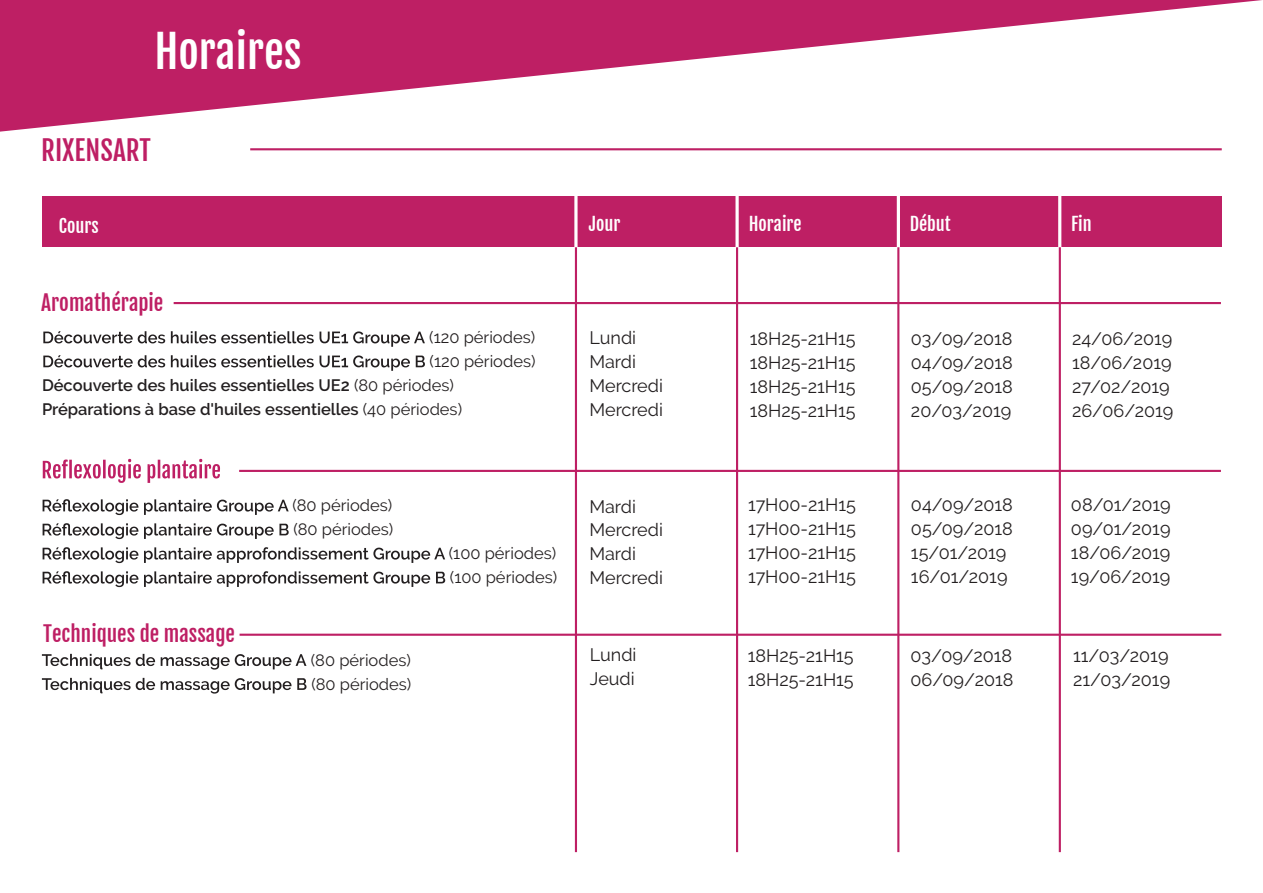
<style>
.page{position:relative;width:1263px;height:893px;background:#fff}
.page>*{position:absolute;margin:0;border:0;box-sizing:border-box;transform-origin:0 0}
.t1{font:44.1px "Fjalla One";color:#fff}
.t2{font:27px "Fjalla One";color:#be1f64}
.t3{font:21px "Fjalla One";color:#be1f64}
.t4{font:18px/24px "Raleway";color:#231f20}
.t5{font:18px "Fjalla One";color:#fff}
.t6{font:16.5px/24px "Raleway";color:#231f20}
.t7{font:600 16.5px "Raleway";color:#231f20}
.s1{font-weight:400}
</style>
<div class="page">
<div style="left:42px;top:197px;width:539px;height:50px;background:#be1f64"></div>
<hr style="left:575px;top:247px;width:2px;height:605px;background:#be1f64">
<hr style="left:736px;top:247px;width:2px;height:605px;background:#be1f64">
<hr style="left:897px;top:247px;width:2px;height:605px;background:#be1f64">
<hr style="left:1059px;top:247px;width:2px;height:605px;background:#be1f64">
<div style="left:575px;top:197px;width:162px;height:50px;background:#be1f64"></div>
<div style="left:737px;top:197px;width:162px;height:50px;background:#be1f64"></div>
<div style="left:898px;top:197px;width:162px;height:50px;background:#be1f64"></div>
<div style="left:1060px;top:197px;width:162px;height:50px;background:#be1f64"></div>
<svg style="left:735px;top:196px;width:4px;height:51px"></svg>
<hr style="left:897px;top:194px;width:3px;height:53px;background:#fff">
<hr style="left:1058px;top:194px;width:3px;height:53px;background:#fff">
<hr style="left:574px;top:194px;width:3px;height:53px;background:#fff">
<svg style="left:0;top:0;width:1262px;height:132px"></svg>
<hr style="left:250px;top:148px;width:972px;height:2px;background:#be1f64">
<svg style="left:43px;top:499px;width:246px;height:16px"></svg>
<svg style="left:43px;top:523px;width:246px;height:16px"></svg>
<svg style="left:43px;top:547px;width:402px;height:16px"></svg>
<svg style="left:43px;top:571px;width:402px;height:16px"></svg>
<svg style="left:42px;top:654px;width:264px;height:16px"></svg>
<svg style="left:42px;top:678px;width:264px;height:16px"></svg>
<svg style="left:43px;top:459px;width:177px;height:24px"></svg>
<hr style="left:239px;top:470px;width:982px;height:2px;background:#be1f64">
<hr style="left:240px;top:634px;width:981px;height:2px;background:#be1f64">
<svg style="left:43px;top:331px;width:382px;height:16px"></svg>
<svg style="left:43px;top:355px;width:382px;height:16px"></svg>
<hr style="left:174px;top:302px;width:1047px;height:2px;background:#be1f64">
<h1 class="t1" style="left:154px;top:25px;width:149px">Horaires</h1>
<h2 class="t2" style="left:41px;top:134px;width:111px">RIXENSART</h2>
<p class="t5" style="left:59px;top:214px;width:41px">Cours</p>
<p class="t3" style="left:41px;top:289px;width:124px">Aromathérapie</p>
<p class="t6" style="left:429px;top:325px;width:107px">(120 périodes)</p>
<p class="t6" style="left:430px;top:349px;width:107px">(120 périodes)</p>
<p class="t7" style="left:42px;top:376px;width:413px">Découverte des huiles essentielles UE2 <span class="s1">(80 périodes)</span></p>
<p class="t7" style="left:42px;top:400px;width:422px">Préparations à base d'huiles essentielles <span class="s1">(40 périodes)</span></p>
<p class="t3" style="left:43px;top:621px;width:193px">Techniques de massage</p>
<p class="t6" style="left:292px;top:494px;width:103px">(80 périodes) (80 périodes)</p>
<p class="t6" style="left:311px;top:648px;width:102px">(80 périodes) (80 périodes)</p>
<p class="t6" style="left:449px;top:542px;width:110px">(100 périodes) (100 périodes)</p>
<p class="t5" style="left:589px;top:213px;width:33px">Jour</p>
<p class="t5" style="left:749px;top:213px;width:54px">Horaire</p>
<p class="t5" style="left:910px;top:213px;width:43px">Début</p>
<p class="t5" style="left:1071px;top:213px;width:22px">Fin</p>
<p class="t4" style="left:589px;top:326px;width:75px">Lundi<br>Mardi<br>Mercredi<br>Mercredi</p>
<p class="t4" style="left:750px;top:326px;width:107px;text-align:justify">18H25-21H15<br>18H25-21H15<br>18H25-21H15<br>18H25-21H15</p>
<p class="t4" style="left:911px;top:326px;width:103px;text-align:justify">03/09/2018<br>04/09/2018<br>05/09/2018<br>20/03/2019</p>
<p class="t4" style="left:1072px;top:326px;width:103px">24/06/2019<br>18/06/2019<br>27/02/2019<br>26/06/2019</p>
<p class="t4" style="left:589px;top:494px;width:75px">Mardi<br>Mercredi<br>Mardi<br>Mercredi</p>
<p class="t4" style="left:590px;top:642px;width:48px">Lundi<br>Jeudi</p>
<p class="t4" style="left:748px;top:493px;width:109px;text-align:justify">17H00-21H15<br>17H00-21H15<br>17H00-21H15<br>17H00-21H15</p>
<p class="t4" style="left:911px;top:493px;width:103px">04/09/2018<br>05/09/2018<br>15/01/2019<br>16/01/2019</p>
<p class="t4" style="left:1071px;top:493px;width:101px;text-align:justify">08/01/2019<br>09/01/2019<br>18/06/2019<br>19/06/2019</p>
<p class="t4" style="left:748px;top:643px;width:107px">18H25-21H15<br>18H25-21H15</p>
<p class="t4" style="left:910px;top:643px;width:104px">03/09/2018<br>06/09/2018</p>
<p class="t4" style="left:1073px;top:644px;width:99px">11/03/2019<br>21/03/2019</p>
</div>
